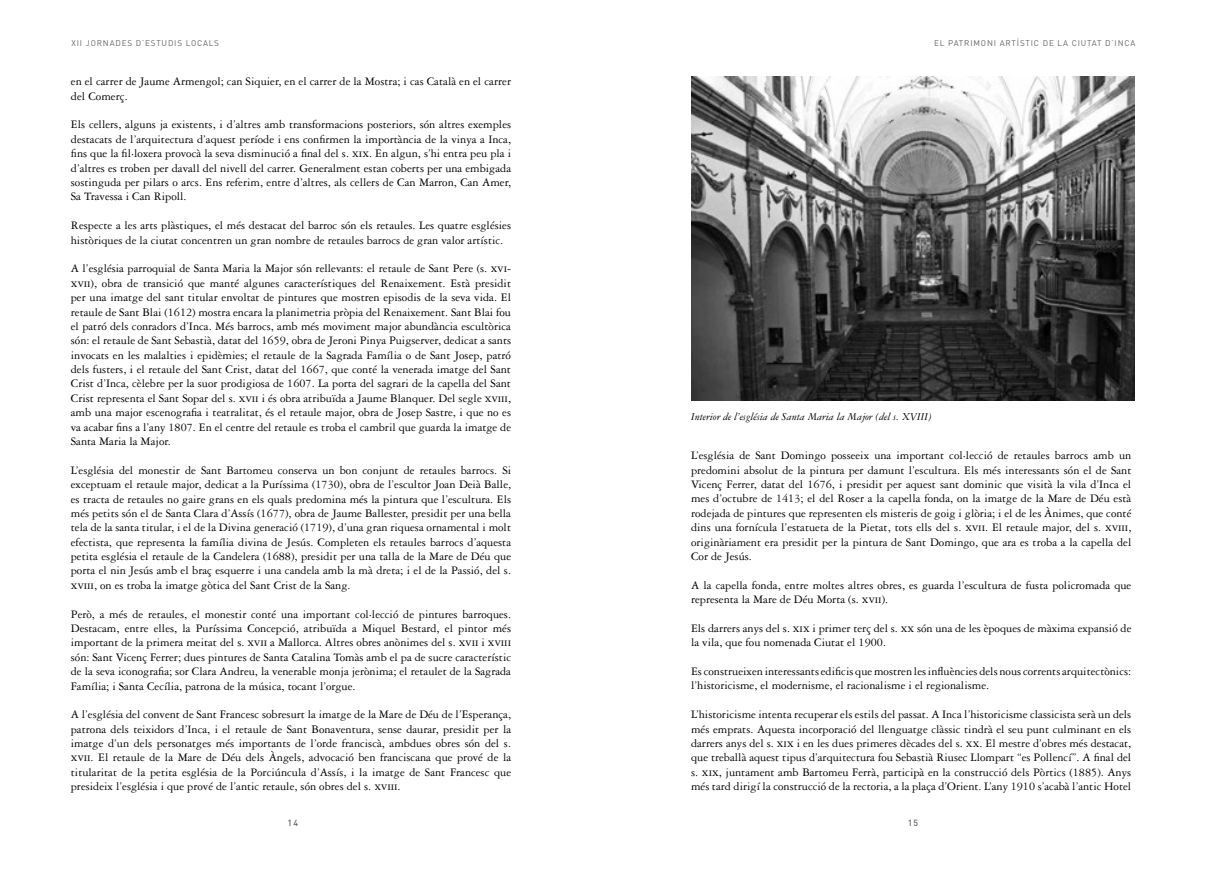
<style>
.page{position:relative;width:1205px;height:869px;background:#fff}
.page>*{position:absolute;margin:0;border:0;box-sizing:border-box;transform-origin:0 0}
.t1{font:12.25px/14.4px "Garamond Three";color:#000;text-align:justify}
.t2{font:italic 11.25px "Garamond Three";color:#000}
.t3{font:500 8.75px "DIN";color:#636466}
.t4{font:8.12px "DIN";letter-spacing:.1em;color:#636466}
.s1{font-family:"Garamond Three SC"}
</style>
<div class="page">
<img style="left:691px;top:76px;width:443px;height:324px">
<p class="t4" style="left:71px;top:38px;width:149px">XII JORNADES D’ESTUDIS LOCALS</p>
<p class="t4" style="left:934px;top:38px;width:203px">EL PATRIMONI ARTÍSTIC DE LA CIUTAT D’INCA</p>
<p class="t1" style="left:71px;top:74px;width:442px">en el carrer de Jaume Armengol; can Siquier, en el carrer de la Mostra; i cas Català en el carrer del Comerç.</p>
<p class="t1" style="left:71px;top:118px;width:442px">Els cellers, alguns ja existents, i d’altres amb transformacions posteriors, són altres exemples destacats de l’arquitectura d’aquest període i ens confirmen la importància de la vinya a Inca, fins que la fil·loxera provocà la seva disminució a final del s. <span class="s1">xix</span>. En algun, s’hi entra peu pla i d’altres es troben per davall del nivell del carrer. Generalment estan coberts per una embigada sostinguda per pilars o arcs. Ens referim, entre d’altres, als cellers de Can Marron, Can Amer, Sa Travessa i Can Ripoll.</p>
<p class="t1" style="left:71px;top:218px;width:442px">Respecte a les arts plàstiques, el més destacat del barroc són els retaules. Les quatre esglésies històriques de la ciutat concentren un gran nombre de retaules barrocs de gran valor artístic.</p>
<p class="t1" style="left:71px;top:261px;width:442px">A l’església parroquial de Santa Maria la Major són rellevants: el retaule de Sant Pere (s. <span class="s1">xvi&shy;xvii</span>), obra de transició que manté algunes característiques del Renaixement. Està presidit per una imatge del sant titular envoltat de pintures que mostren episodis de la seva vida. El retaule de Sant Blai (1612) mostra encara la planimetria pròpia del Renaixement. Sant Blai fou el patró dels conradors d’Inca. Més barrocs, amb més moviment major abundància escultòrica són: el retaule de Sant Sebastià, datat del 1659, obra de Jeroni Pinya Puigserver, dedicat a sants invocats en les malalties i epidèmies; el retaule de la Sagrada Família o de Sant Josep, patró dels fusters, i el retaule del Sant Crist, datat del 1667, que conté la venerada imatge del Sant Crist d’Inca, cèlebre per la suor prodigiosa de 1607. La porta del sagrari de la capella del Sant Crist representa el Sant Sopar del s. <span class="s1">xvii</span> i és obra atribuïda a Jaume Blanquer. Del segle <span class="s1">xviii</span>, amb una major escenografia i teatralitat, és el retaule major, obra de Josep Sastre, i que no es va acabar fins a l’any 1807. En el centre del retaule es troba el cambril que guarda la imatge de Santa Maria la Major.</p>
<p class="t1" style="left:71px;top:462px;width:442px">L’església del monestir de Sant Bartomeu conserva un bon conjunt de retaules barrocs. Si exceptuam el retaule major, dedicat a la Puríssima (1730), obra de l’escultor Joan Deià Balle, es tracta de retaules no gaire grans en els quals predomina més la pintura que l’escultura. Els més petits són el de Santa Clara d’Assís (1677), obra de Jaume Ballester, presidit per una bella tela de la santa titular, i el de la Divina generació (1719), d’una gran riquesa ornamental i molt efectista, que representa la família divina de Jesús. Completen els retaules barrocs d’aquesta petita església el retaule de la Candelera (1688), presidit per una talla de la Mare de Déu que porta el nin Jesús amb el braç esquerre i una candela amb la mà dreta; i el de la Passió, del s. <span class="s1">xviii</span>, on es troba la imatge gòtica del Sant Crist de la Sang.</p>
<p class="t1" style="left:71px;top:606px;width:442px">Però, a més de retaules, el monestir conté una important col·lecció de pintures barroques.<br>Destacam, entre elles, la Puríssima Concepció, atribuïda a Miquel Bestard, el pintor més important de la primera meitat del s. <span class="s1">xvii</span> a Mallorca. Altres obres anònimes del s. <span class="s1">xvii</span> i <span class="s1">xviii </span>són: Sant Vicenç Ferrer; dues pintures de Santa Catalina Tomàs amb el pa de sucre característic de la seva iconografia; sor Clara Andreu, la venerable monja jerònima; el retaulet de la Sagrada Família; i Santa Cecília, patrona de la música, tocant l’orgue.</p>
<p class="t1" style="left:71px;top:707px;width:442px">A l’església del convent de Sant Francesc sobresurt la imatge de la Mare de Déu de l’Esperança, patrona dels teixidors d’Inca, i el retaule de Sant Bonaventura, sense daurar, presidit per la imatge d’un dels personatges més importants de l’orde franciscà, ambdues obres són del s. <span class="s1">xvii</span>. El retaule de la Mare de Déu dels Àngels, advocació ben franciscana que prové de la titularitat de la petita església de la Porciúncula d’Assís, i la imatge de Sant Francesc que presideix l’església i que prové de l’antic retaule, són obres del s. <span class="s1">xviii</span>.</p>
<p class="t2" style="left:691px;top:410px;width:242px">Interior de l’església de Santa Maria la Major (del s. XVIII)</p>
<p class="t1" style="left:691px;top:448px;width:442px">L’església de Sant Domingo posseeix una important col·lecció de retaules barrocs amb un predomini absolut de la pintura per damunt l’escultura. Els més interessants són el de Sant Vicenç Ferrer, datat del 1676, i presidit per aquest sant dominic que visità la vila d’Inca el mes d’octubre de 1413; el del Roser a la capella fonda, on la imatge de la Mare de Déu està rodejada de pintures que representen els misteris de goig i glòria; i el de les Ànimes, que conté dins una fornícula l’estatueta de la Pietat, tots ells del s. <span class="s1">xvii</span>. El retaule major, del s. <span class="s1">xviii</span>, originàriament era presidit per la pintura de Sant Domingo, que ara es troba a la capella del Cor de Jesús.</p>
<p class="t1" style="left:691px;top:577px;width:442px">A la capella fonda, entre moltes altres obres, es guarda l’escultura de fusta policromada que representa la Mare de Déu Morta (s. <span class="s1">xvii</span>).</p>
<p class="t1" style="left:691px;top:620px;width:442px">Els darrers anys del s. <span class="s1">xix</span> i primer terç del s. <span class="s1">xx</span> són una de les èpoques de màxima expansió de la vila, que fou nomenada Ciutat el 1900.</p>
<p class="t1" style="left:691px;top:664px;width:442px">Es construeixen interessants edificis que mostren les influències dels nous corrents arquitectònics: l’historicisme, el modernisme, el racionalisme i el regionalisme.</p>
<p class="t1" style="left:691px;top:707px;width:442px">L’historicisme intenta recuperar els estils del passat. A Inca l’historicisme classicista serà un dels més emprats. Aquesta incorporació del llenguatge clàssic tindrà el seu punt culminant en els darrers anys del s. <span class="s1">xix</span> i en les dues primeres dècades del s. <span class="s1">xx</span>. El mestre d’obres més destacat, que treballà aquest tipus d’arquitectura fou Sebastià Riusec Llompart “es Pollencí”. A final del s. <span class="s1">xix</span>, juntament amb Bartomeu Ferrà, participà en la construcció dels Pòrtics (1885). Anys més tard dirigí la construcció de la rectoria, a la plaça d’Orient. L’any 1910 s’acabà l’antic Hotel</p>
<p class="t3" style="left:287px;top:816px;width:12px">14</p>
<p class="t3" style="left:908px;top:816px;width:12px">15</p>
</div>
